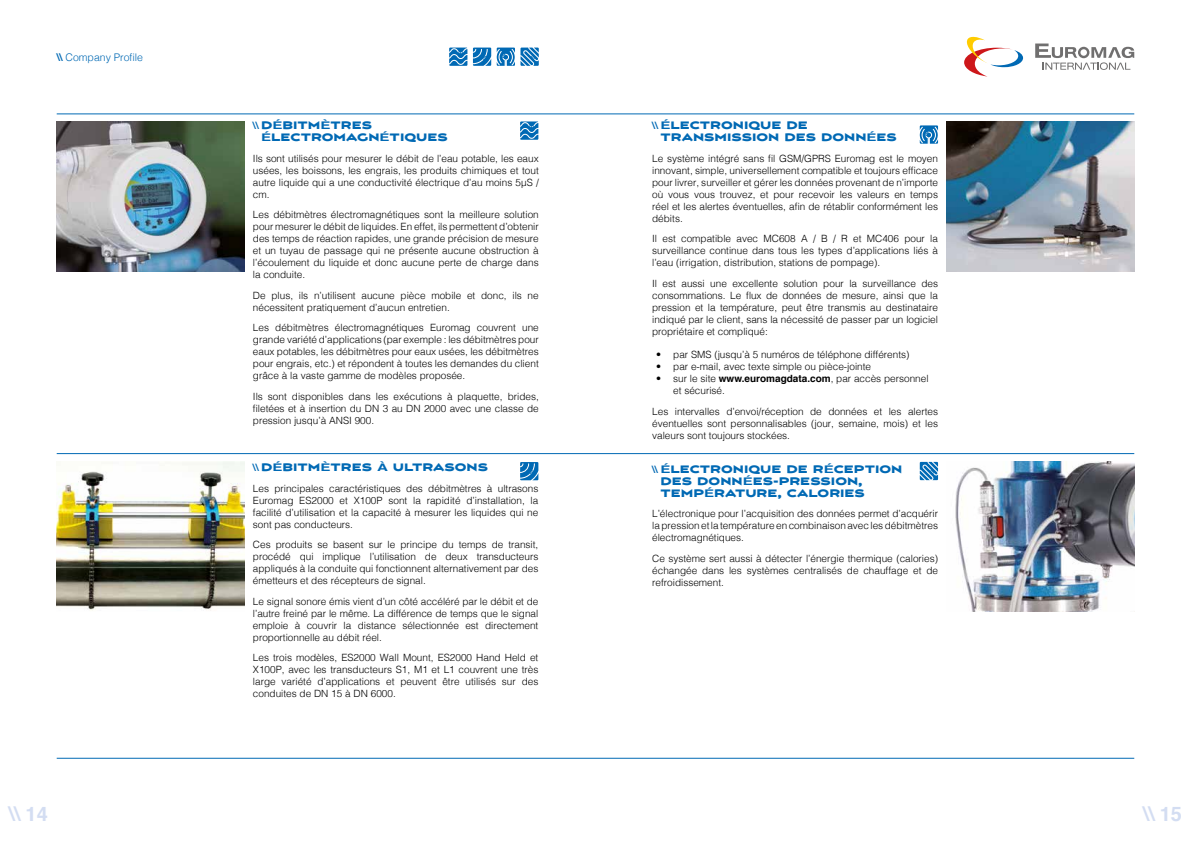
<style>
.page{position:relative;width:1191px;height:842px;background:#fff}
.page>*{position:absolute;margin:0;border:0;box-sizing:border-box;transform-origin:0 0}
.t1{font:700 20px "Helvetica";color:#d3ddf2}
.t2{font:300 10.5px "Helvetica";color:#0069b4}
.t3{font:300 10px/12px "Helvetica";color:#000;text-align:justify}
.t4{font:10px/12px "Vortice Concept";color:#0069b4}
.s1{font-weight:700}
.s2{font-family:"Helvetica";font-weight:700}
.s3{font-family:"Helvetica";font-weight:700;font-size:10.5px}
</style>
<div class="page">
<svg style="left:964px;top:36px;width:59px;height:41px"></svg>
<svg style="left:1035px;top:44px;width:99px;height:26px"></svg>
<svg style="left:449px;top:48px;width:18px;height:18px"></svg>
<svg style="left:473px;top:48px;width:18px;height:18px"></svg>
<svg style="left:497px;top:48px;width:42px;height:18px"></svg>
<img style="left:946px;top:121px;width:188px;height:150px">
<img style="left:955px;top:462px;width:179px;height:150px">
<img style="left:57px;top:462px;width:187px;height:149px">
<img style="left:57px;top:121px;width:187px;height:150px">
<hr style="left:57px;top:113px;width:1077px;height:1px;background:#0069b4">
<hr style="left:57px;top:453px;width:1077px;height:1px;background:#0069b4">
<hr style="left:57px;top:758px;width:1077px;height:1px;background:#0069b4">
<svg style="left:520px;top:121px;width:18px;height:19px"></svg>
<svg style="left:919px;top:125px;width:19px;height:19px"></svg>
<svg style="left:919px;top:462px;width:19px;height:18px"></svg>
<svg style="left:520px;top:462px;width:18px;height:18px"></svg>
<p class="t2" style="left:57px;top:48px;width:88px"><span class="s1">\\</span> Company Profile</p>
<p class="t4" style="left:261px;top:121px;width:188px;text-indent:-8px"><span class="s2">\\</span> D<span class="s3">É</span>BITM<span class="s3">È</span>TRES<br><span class="s3">É</span>LECTROMAGN<span class="s3">É</span>TIQUES</p>
<p class="t3" style="left:253px;top:152px;width:287px">Ils sont utilisés pour mesurer le débit de l’eau potable, les eaux usées, les boissons, les engrais, les produits chimiques et tout autre liquide qui a une conductivité électrique d’au moins 5μS / cm.</p>
<p class="t3" style="left:253px;top:208px;width:287px">Les débitmètres électromagnétiques sont la meilleure solution pour mesurer le débit de liquides. En effet, ils permettent d’obtenir des temps de réaction rapides, une grande précision de mesure et un tuyau de passage qui ne présente aucune obstruction à l’écoulement du liquide et donc aucune perte de charge dans la conduite.</p>
<p class="t3" style="left:253px;top:289px;width:287px">De plus, ils n’utilisent aucune pièce mobile et donc, ils ne nécessitent pratiquement d’aucun entretien.</p>
<p class="t3" style="left:253px;top:321px;width:287px">Les débitmètres électromagnétiques Euromag couvrent une grande variété d’applications (par exemple : les débitmètres pour eaux potables, les débitmètres pour eaux usées, les débitmètres pour engrais, etc.) et répondent à toutes les demandes du client grâce à la vaste gamme de modèles proposée.</p>
<p class="t3" style="left:253px;top:390px;width:287px">Ils sont disponibles dans les exécutions à plaquette, brides, filetées et à insertion du DN 3 au DN 2000 avec une classe de pression jusqu’à ANSI 900.</p>
<p class="t4" style="left:253px;top:462px;width:237px"><span class="s2">\\</span> D<span class="s3">É</span>BITM<span class="s3">È</span>TRES <span class="s3">À</span> ULTRASONS</p>
<p class="t3" style="left:253px;top:481px;width:287px">Les principales caractéristiques des débitmètres à ultrasons Euromag ES2000 et X100P sont la rapidité d’installation, la facilité d’utilisation et la capacité à mesurer les liquides qui ne sont pas conducteurs.</p>
<p class="t3" style="left:253px;top:538px;width:287px">Ces produits se basent sur le principe du temps de transit, procédé qui implique l’utilisation de deux transducteurs appliqués à la conduite qui fonctionnent alternativement par des émetteurs et des récepteurs de signal.</p>
<p class="t3" style="left:253px;top:594px;width:287px">Le signal sonore émis vient d’un côté accéléré par le débit et de l’autre freiné par le même. La différence de temps que le signal emploie à couvrir la distance sélectionnée est directement proportionnelle au débit réel.</p>
<p class="t3" style="left:253px;top:651px;width:287px">Les trois modèles, ES2000 Wall Mount, ES2000 Hand Held et X100P, avec les transducteurs S1, M1 et L1 couvrent une très large variété d’applications et peuvent être utilisés sur des conduites de DN 15 à DN 6000.</p>
<p class="t4" style="left:660px;top:121px;width:238px;text-indent:-8px"><span class="s2">\\</span> <span class="s3">É</span>LECTRONIQUE DE<br>TRANSMISSION DES DONN<span class="s3">É</span>ES</p>
<p class="t3" style="left:652px;top:152px;width:287px">Le système intégré sans fil GSM/GPRS Euromag est le moyen innovant, simple, universellement compatible et toujours efficace pour livrer, surveiller et gérer les données provenant de n’importe où vous vous trouvez, et pour recevoir les valeurs en temps réel et les alertes éventuelles, afin de rétablir conformément les débits.</p>
<p class="t3" style="left:652px;top:232px;width:287px">Il est compatible avec MC608 A / B / R et MC406 pour la surveillance continue dans tous les types d’applications liés à l’eau (irrigation, distribution, stations de pompage).</p>
<p class="t3" style="left:652px;top:277px;width:287px">Il est aussi une excellente solution pour la surveillance des consommations. Le flux de données de mesure, ainsi que la pression et la température, peut être transmis au destinataire indiqué par le client, sans la nécessité de passer par un logiciel propriétaire et compliqué:</p>
<p class="t3" style="left:656px;top:348px;width:255px">• par SMS (jusqu’à 5 numéros de téléphone différents)</p>
<p class="t3" style="left:656px;top:360px;width:216px">• par e-mail, avec texte simple ou pièce-jointe</p>
<p class="t3" style="left:673px;top:372px;width:257px;text-indent:-17px">• sur le site <span class="s1">www.euromagdata.com</span>, par accès personnel et sécurisé.</p>
<p class="t3" style="left:652px;top:404px;width:287px">Les intervalles d’envoi/réception de données et les alertes éventuelles sont personnalisables (jour, semaine, mois) et les valeurs sont toujours stockées.</p>
<p class="t4" style="left:660px;top:464px;width:243px;text-indent:-8px"><span class="s2">\\</span> <span class="s3">É</span>LECTRONIQUE DE R<span class="s3">É</span>CEPTION<br>DES DONN<span class="s3">É</span>ES-PRESSION,<br>TEMP<span class="s3">É</span>RATURE, CALORIES</p>
<p class="t3" style="left:652px;top:507px;width:287px">L’électronique pour l’acquisition des données permet d’acquérir la pression et la température en combinaison avec les débitmètres électromagnétiques.</p>
<p class="t3" style="left:652px;top:551px;width:287px">Ce système sert aussi à détecter l’énergie thermique (calories) échangée dans les systèmes centralisés de chauffage et de refroidissement.</p>
<h1 class="t1" style="left:9px;top:798px;width:40px">\\ 14</h1>
<h1 class="t1" style="left:1143px;top:798px;width:40px">\\ 15</h1>
</div>
